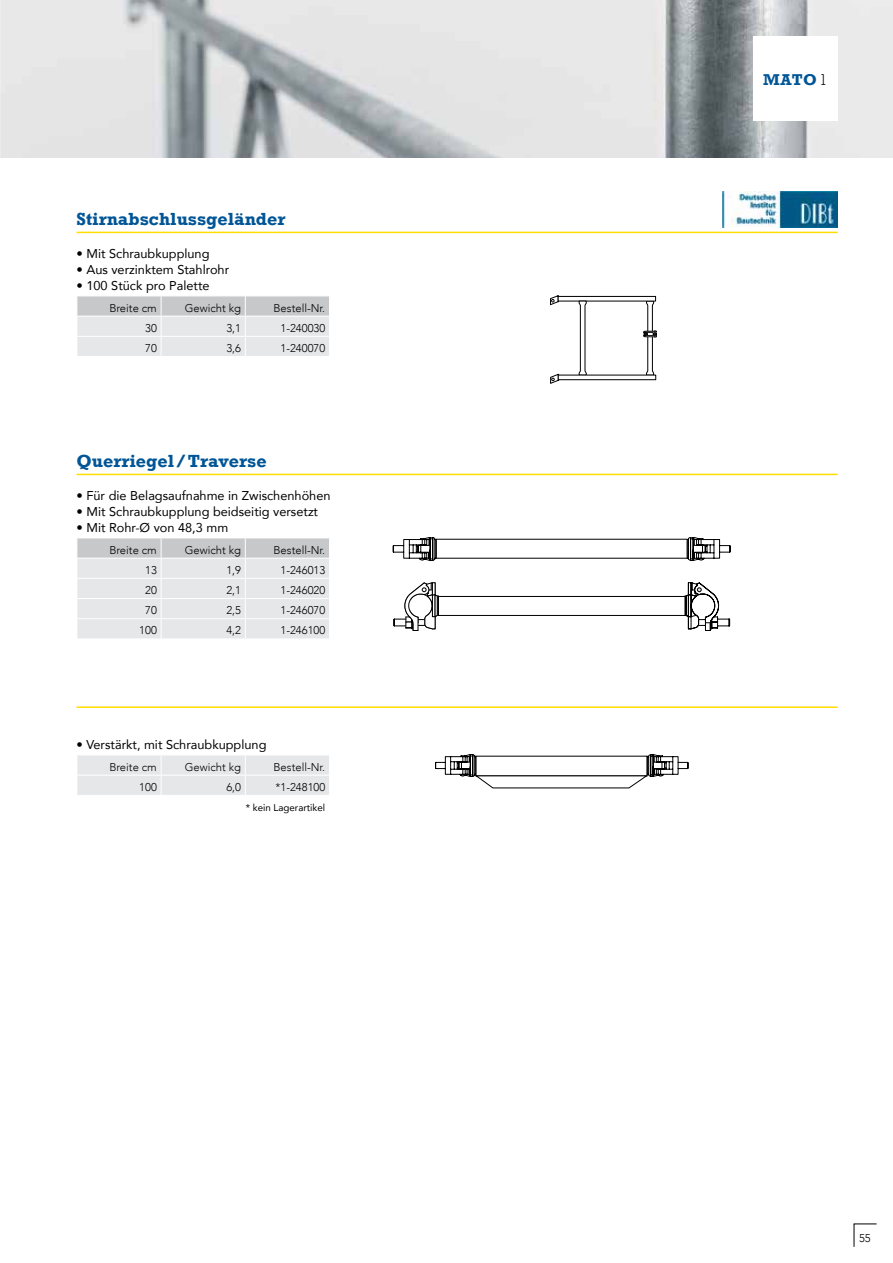
<style>
.page{position:relative;width:893px;height:1263px;background:#fff}
.page>*{position:absolute;margin:0;border:0;box-sizing:border-box;transform-origin:0 0}
.t1{font:700 18px "M Rockwell";color:#005596}
.t2{font:700 16.05px "M Rockwell";color:#005596}
.t3{font:12.75px "Avenir";color:#000}
.t4{font:300 11.25px "Avenir";color:#000}
.t5{font:9.75px "Avenir";color:#000}
.s1{font-weight:300;color:#000}
</style>
<div class="page">
<svg style="left:854px;top:1223px;width:23px;height:24px"></svg>
<img style="left:1px;top:0;width:892px;height:157px">
<img style="left:0;top:0;width:1px;height:157px">
<div style="left:753px;top:36px;width:85px;height:85px;background:#fff"></div>
<svg style="left:550px;top:296px;width:107px;height:87px"></svg>
<hr style="left:77px;top:232px;width:761px;height:1px;background:#fd0">
<hr style="left:77px;top:474px;width:761px;height:1px;background:#fd0">
<hr style="left:77px;top:706px;width:761px;height:2px;background:#fd0">
<svg style="left:77px;top:296px;width:252px;height:60px;background:#dddedf"></svg>
<svg style="left:77px;top:538px;width:252px;height:100px;background:#e2e3e4"></svg>
<svg style="left:77px;top:755px;width:252px;height:40px;background:#e7e8e9"></svg>
<div style="left:436px;top:596px;width:251px;height:20px;background:#fff;border:1px solid #000"></div>
<svg style="left:685px;top:582px;width:45px;height:49px"></svg>
<svg style="left:393px;top:582px;width:46px;height:49px"></svg>
<svg style="left:393px;top:537px;width:43px;height:24px"></svg>
<svg style="left:687px;top:537px;width:43px;height:24px"></svg>
<svg style="left:435px;top:754px;width:253px;height:34px"></svg>
<img style="left:723px;top:191px;width:114px;height:37px">
<h1 class="t1" style="left:77px;top:209px;width:211px">Stirnabschlussgeländer</h1>
<p class="t3" style="left:77px;top:243px;width:134px">• Mit Schraubkupplung</p>
<p class="t3" style="left:77px;top:259px;width:154px">• Aus verzinktem Stahlrohr</p>
<p class="t3" style="left:77px;top:275px;width:135px">• 100 Stück pro Palette</p>
<p class="t4" style="left:109px;top:301px;width:49px">Breite cm</p>
<p class="t4" style="left:185px;top:301px;width:58px">Gewicht kg</p>
<p class="t4" style="left:274px;top:301px;width:53px">Bestell-Nr.</p>
<p class="t4" style="left:145px;top:321px;width:13px">30</p>
<p class="t4" style="left:226px;top:321px;width:16px">3,1</p>
<p class="t4" style="left:281px;top:321px;width:46px">1-240030</p>
<p class="t4" style="left:145px;top:341px;width:13px">70</p>
<p class="t4" style="left:226px;top:341px;width:16px">3,6</p>
<p class="t4" style="left:281px;top:341px;width:46px">1-240070</p>
<h1 class="t1" style="left:77px;top:451px;width:192px">Querriegel/Traverse</h1>
<p class="t3" style="left:77px;top:485px;width:255px">• Für die Belagsaufnahme in Zwischenhöhen</p>
<p class="t3" style="left:77px;top:501px;width:243px">• Mit Schraubkupplung beidseitig versetzt</p>
<p class="t3" style="left:77px;top:517px;width:153px">• Mit Rohr-Ø von 48,3 mm</p>
<p class="t4" style="left:109px;top:543px;width:49px">Breite cm</p>
<p class="t4" style="left:185px;top:543px;width:58px">Gewicht kg</p>
<p class="t4" style="left:274px;top:543px;width:53px">Bestell-Nr.</p>
<p class="t4" style="left:145px;top:563px;width:13px">13</p>
<p class="t4" style="left:226px;top:563px;width:16px">1,9</p>
<p class="t4" style="left:281px;top:563px;width:46px">1-246013</p>
<p class="t4" style="left:145px;top:583px;width:13px">20</p>
<p class="t4" style="left:226px;top:583px;width:16px">2,1</p>
<p class="t4" style="left:281px;top:583px;width:46px">1-246020</p>
<p class="t4" style="left:145px;top:604px;width:13px">70</p>
<p class="t4" style="left:226px;top:604px;width:16px">2,5</p>
<p class="t4" style="left:281px;top:604px;width:46px">1-246070</p>
<p class="t4" style="left:139px;top:624px;width:19px">100</p>
<p class="t4" style="left:226px;top:624px;width:16px">4,2</p>
<p class="t4" style="left:281px;top:624px;width:46px">1-246100</p>
<p class="t3" style="left:77px;top:734px;width:191px">• Verstärkt, mit Schraubkupplung</p>
<p class="t4" style="left:109px;top:760px;width:49px">Breite cm</p>
<p class="t4" style="left:185px;top:760px;width:58px">Gewicht kg</p>
<p class="t4" style="left:274px;top:760px;width:53px">Bestell-Nr.</p>
<p class="t4" style="left:139px;top:780px;width:19px">100</p>
<p class="t4" style="left:226px;top:780px;width:16px">6,0</p>
<p class="t4" style="left:276px;top:780px;width:51px">*1-248100</p>
<p class="t5" style="left:246px;top:799px;width:81px">* kein Lagerartikel</p>
<p class="t2" style="left:763px;top:70px;width:66px">MATO <span class="s1">1</span></p>
<p class="t4" style="left:859px;top:1231px;width:13px">55</p>
</div>
